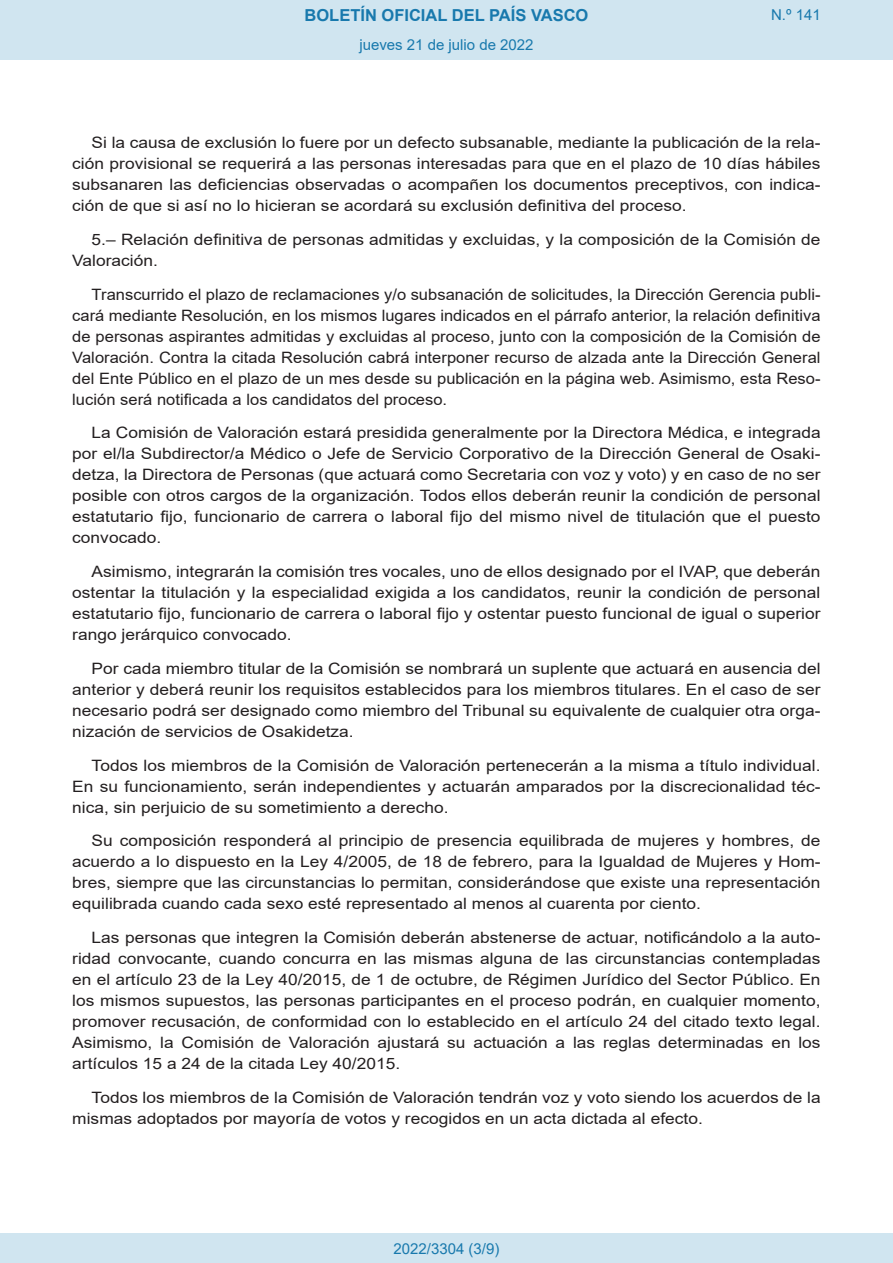
<style>
.page{position:relative;width:893px;height:1263px;background:#fff}
.page>*{position:absolute;margin:0;border:0;box-sizing:border-box;transform-origin:0 0}
.t1{font:700 16.5px "Arial";color:#1879ad}
.BOPVDetalle{font:15.6px/21px "Arial";color:#231f20;text-align:justify;scale:1.11 1}
.BOPVDetalle-2{font:15.6px/21px "Arial";color:#231f20;text-align:justify;scale:1.05 1}
.Paginacion_Centro{font:15px "Arial";color:#1879ad}
</style>
<div class="page">
<div style="left:0;top:0;width:893px;height:60px;background:#d0e5f0"></div>
<div style="left:0;top:1233px;width:893px;height:30px;background:#d0e5f0"></div>
<p class="t1" style="left:305px;top:3px;width:285px">BOLETÍN OFICIAL DEL PAÍS VASCO</p>
<p class="Paginacion_Centro" style="left:359px;top:35px;width:176px">jueves 21 de julio de 2022</p>
<p class="Paginacion_Centro" style="left:771px;top:5px;width:51px">N.º 141</p>
<p class="BOPVDetalle" style="left:72px;top:132px;width:676px;text-indent:19px">Si la causa de exclusión lo fuere por un defecto subsanable, mediante la publicación de la rela&shy;ción provisional se requerirá a las personas interesadas para que en el plazo de 10 días hábiles subsanaren las deficiencias observadas o acompañen los documentos preceptivos, con indica&shy;ción de que si así no lo hicieran se acordará su exclusión definitiva del proceso.</p>
<p class="BOPVDetalle" style="left:72px;top:229px;width:676px;text-indent:19px">5.– Relación definitiva de personas admitidas y excluidas, y la composición de la Comisión de<br>Valoración.</p>
<p class="BOPVDetalle-2" style="left:72px;top:284px;width:714px;text-indent:19px">Transcurrido el plazo de reclamaciones y/o subsanación de solicitudes, la Dirección Gerencia publi&shy;cará mediante Resolución, en los mismos lugares indicados en el párrafo anterior, la relación definitiva de personas aspirantes admitidas y excluidas al proceso, junto con la composición de la Comisión de Valoración. Contra la citada Resolución cabrá interponer recurso de alzada ante la Dirección General del Ente Público en el plazo de un mes desde su publicación en la página web. Asimismo, esta Reso&shy;lución será notificada a los candidatos del proceso.</p>
<p class="BOPVDetalle" style="left:72px;top:422px;width:676px;text-indent:19px">La Comisión de Valoración estará presidida generalmente por la Directora Médica, e integrada por el/la Subdirector/a Médico o Jefe de Servicio Corporativo de la Dirección General de Osaki&shy;detza, la Directora de Personas (que actuará como Secretaria con voz y voto) y en caso de no ser posible con otros cargos de la organización. Todos ellos deberán reunir la condición de personal estatutario fijo, funcionario de carrera o laboral fijo del mismo nivel de titulación que el puesto convocado.</p>
<p class="BOPVDetalle" style="left:72px;top:561px;width:676px;text-indent:19px">Asimismo, integrarán la comisión tres vocales, uno de ellos designado por el IVAP, que deberán ostentar la titulación y la especialidad exigida a los candidatos, reunir la condición de personal estatutario fijo, funcionario de carrera o laboral fijo y ostentar puesto funcional de igual o superior rango jerárquico convocado.</p>
<p class="BOPVDetalle" style="left:72px;top:658px;width:676px;text-indent:19px">Por cada miembro titular de la Comisión se nombrará un suplente que actuará en ausencia del anterior y deberá reunir los requisitos establecidos para los miembros titulares. En el caso de ser necesario podrá ser designado como miembro del Tribunal su equivalente de cualquier otra orga&shy;nización de servicios de Osakidetza.</p>
<p class="BOPVDetalle" style="left:72px;top:755px;width:676px;text-indent:19px">Todos los miembros de la Comisión de Valoración pertenecerán a la misma a título individual.<br>En su funcionamiento, serán independientes y actuarán amparados por la discrecionalidad téc&shy;nica, sin perjuicio de su sometimiento a derecho.</p>
<p class="BOPVDetalle" style="left:72px;top:830px;width:676px;text-indent:19px">Su composición responderá al principio de presencia equilibrada de mujeres y hombres, de acuerdo a lo dispuesto en la Ley 4/2005, de 18 de febrero, para la Igualdad de Mujeres y Hom&shy;bres, siempre que las circunstancias lo permitan, considerándose que existe una representación equilibrada cuando cada sexo esté representado al menos al cuarenta por ciento.</p>
<p class="BOPVDetalle" style="left:72px;top:927px;width:676px;text-indent:19px">Las personas que integren la Comisión deberán abstenerse de actuar, notificándolo a la auto&shy;ridad convocante, cuando concurra en las mismas alguna de las circunstancias contempladas en el artículo 23 de la Ley 40/2015, de 1 de octubre, de Régimen Jurídico del Sector Público. En los mismos supuestos, las personas participantes en el proceso podrán, en cualquier momento, promover recusación, de conformidad con lo establecido en el artículo 24 del citado texto legal.<br>Asimismo, la Comisión de Valoración ajustará su actuación a las reglas determinadas en los artículos 15 a 24 de la citada Ley 40/2015.</p>
<p class="BOPVDetalle" style="left:72px;top:1087px;width:676px;text-indent:19px">Todos los miembros de la Comisión de Valoración tendrán voz y voto siendo los acuerdos de la mismas adoptados por mayoría de votos y recogidos en un acta dictada al efecto.</p>
<p class="Paginacion_Centro" style="left:393px;top:1238px;width:107px">2022/3304 (3/9)</p>
</div>
